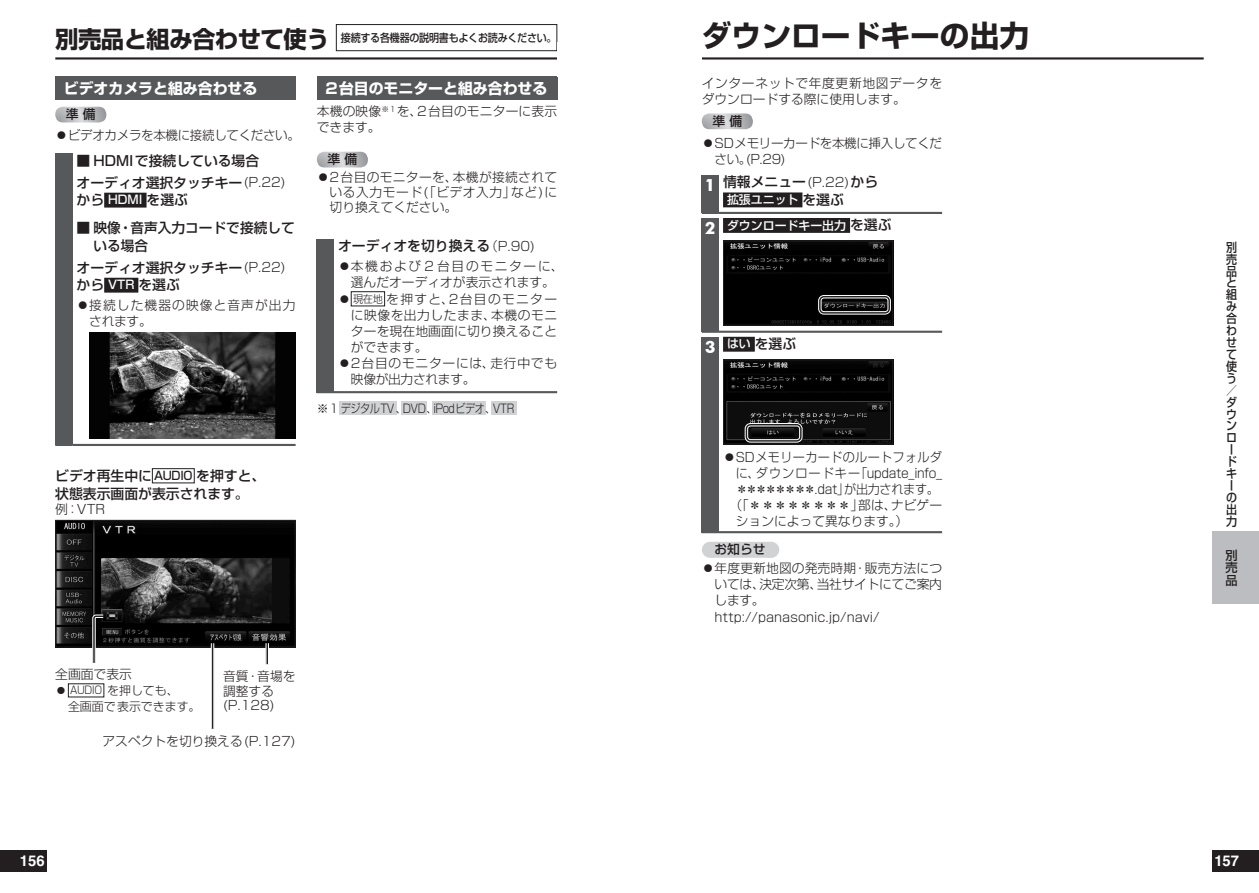
<style>
.page{position:relative;width:1259px;height:893px;background:#fff}
.page>*{position:absolute;margin:0;border:0;box-sizing:border-box;transform-origin:0 0}
.t1{font:700 29.7px "Shin Go Pro";color:#231f20}
.t2{font:700 14.85px "Shin Go Pro";color:#fff}
.t3{font:700 14.85px "Helvetica";color:#fff}
.t4{font:500 13.8px/17.5px "Shin Go Pro";color:#231f20}
.t5{font:300 12.75px/14.9px "Shin Go Pro";color:#231f20}
.t6{font:300 12.75px/15.9px "Shin Go Pro";letter-spacing:-.025em;color:#231f20}
.t7{font:300 12.75px "Shin Go Pro";letter-spacing:-.025em;color:#231f20;scale:.95 1}
.t8{font:300 12.75px/15.9px "Shin Go Pro";letter-spacing:.05em;color:#231f20}
.t9{font:300 12.75px/15.9px "Shin Go Pro";letter-spacing:.085em;color:#231f20}
.t10{font:300 12.75px "Shin Go Pro";letter-spacing:.03em;color:#231f20}
.t11{font:300 12.75px "Shin Go Pro";letter-spacing:.105em;color:#231f20}
.t12{font:300 12.75px "Shin Go Pro";letter-spacing:.06em;color:#231f20}
.t13{font:300 12.75px "Shin Go Pro";letter-spacing:.13em;color:#231f20}
.t14{font:300 12.75px "Shin Go Pro";letter-spacing:.04em;color:#231f20}
.t15{font:500 12.75px "Shin Go Pro";color:#231f20}
.t16{font:500 12.15px/12px "Shin Go Pro";color:#231f20;scale:.9 1}
.t17{font:500 12.15px/12.1px "Shin Go Pro";color:#231f20;text-align:justify}
.t18{font:300 11.85px "Shin Go Pro";letter-spacing:-.05em;color:#231f20}
.t19{font:500 11.85px/25.5px "Shin Go Pro";color:#fff}
.t20{font:300 11.85px/15.9px "Shin Go Pro";color:#231f20}
.t21{font:500 11.1px "Shin Go Pro";letter-spacing:-.025em;color:#231f20;scale:.9 1}
.s1{font-weight:700;font-size:23.4px}
.s2{font-family:"Futura";font-weight:700;font-size:15.9px;color:#fff}
.s3{font-weight:300;font-size:12.75px}
.s4{font-size:13.8px;color:#231f20}
.s5{font-family:"Futura";font-weight:700;font-size:15.9px}
.s6{font-size:11.85px;color:#fff}
.s7{font-size:10.65px}
.s8{font-size:11.7px}
</style>
<div class="page">
<div style="left:0;top:850px;width:47px;height:22px;background:#231f20"></div>
<div style="left:1212px;top:850px;width:47px;height:22px;background:#231f20"></div>
<div style="left:1212px;top:531px;width:47px;height:73px;background:#bcbdc0"></div>
<hr style="left:55px;top:57px;width:574px;height:3px;background:#231f20">
<hr style="left:629px;top:57px;width:574px;height:3px;background:#231f20">
<div style="left:336px;top:24px;width:221px;height:27px;border:1px solid #231f20"></div>
<div style="left:710px;top:542px;width:60px;height:16px;background:#d1d2d4"></div>
<svg style="left:770px;top:542px;width:1px;height:16px"></svg>
<svg style="left:702px;top:113px;width:51px;height:16px"></svg>
<div style="left:702px;top:175px;width:17px;height:38px;background:#57585a"></div>
<svg style="left:702px;top:213px;width:17px;height:1px"></svg>
<hr style="left:719px;top:212px;width:223px;height:2px;background:#57585a">
<div style="left:723px;top:192px;width:79px;height:15px;background:#231f20"></div>
<div style="left:702px;top:218px;width:17px;height:114px;background:#57585a"></div>
<svg style="left:702px;top:332px;width:17px;height:1px"></svg>
<hr style="left:719px;top:331px;width:223px;height:2px;background:#57585a">
<div style="left:723px;top:218px;width:127px;height:15px;background:#231f20"></div>
<img style="left:725px;top:243px;width:166px;height:81px">
<div style="left:723px;top:241px;width:170px;height:85px;border:1px solid #231f20"></div>
<div style="left:818px;top:295px;width:72px;height:19px;border:3px solid #231f20;border-radius:4px"></div>
<div style="left:818px;top:295px;width:72px;height:19px;border:1px solid #fff;border-radius:5px"></div>
<div style="left:821px;top:298px;width:67px;height:14px;border:1px solid #fff;border-radius:3px"></div>
<div style="left:702px;top:337px;width:17px;height:195px;background:#57585a"></div>
<svg style="left:702px;top:532px;width:17px;height:1px"></svg>
<hr style="left:719px;top:531px;width:223px;height:2px;background:#57585a">
<div style="left:723px;top:337px;width:32px;height:15px;background:#231f20"></div>
<img style="left:725px;top:361px;width:166px;height:81px">
<div style="left:723px;top:359px;width:170px;height:85px;border:1px solid #231f20"></div>
<div style="left:745px;top:423px;width:57px;height:19px;border:3px solid #231f20;border-radius:4px"></div>
<div style="left:745px;top:423px;width:57px;height:19px;border:1px solid #fff;border-radius:5px"></div>
<div style="left:747px;top:426px;width:53px;height:14px;border:1px solid #fff;border-radius:3px"></div>
<div style="left:55px;top:77px;width:241px;height:23px;background:#57585a"></div>
<svg style="left:55px;top:107px;width:51px;height:15px"></svg>
<div style="left:55px;top:154px;width:17px;height:291px;background:#57585a"></div>
<svg style="left:55px;top:445px;width:17px;height:1px"></svg>
<hr style="left:72px;top:444px;width:224px;height:2px;background:#57585a">
<div style="left:104px;top:193px;width:42px;height:15px;background:#231f20"></div>
<div style="left:104px;top:278px;width:34px;height:15px;background:#231f20"></div>
<img style="left:89px;top:333px;width:207px;height:106px">
<div style="left:152px;top:468px;width:43px;height:15px;border:1px solid #231f20"></div>
<img style="left:57px;top:522px;width:237px;height:123px">
<div style="left:55px;top:520px;width:241px;height:127px;border:1px solid #231f20"></div>
<svg style="left:91px;top:613px;width:15px;height:50px"></svg>
<svg style="left:266px;top:643px;width:3px;height:21px"></svg>
<hr style="left:211px;top:643px;width:3px;height:86px;background:#231f20">
<hr style="left:213px;top:643px;width:1px;height:86px;background:#fff">
<hr style="left:211px;top:643px;width:1px;height:86px;background:#fff">
<div style="left:317px;top:77px;width:240px;height:23px;background:#57585a"></div>
<svg style="left:317px;top:152px;width:51px;height:15px"></svg>
<div style="left:317px;top:239px;width:17px;height:153px;background:#57585a"></div>
<svg style="left:317px;top:392px;width:17px;height:1px"></svg>
<hr style="left:334px;top:391px;width:223px;height:2px;background:#57585a">
<div style="left:351px;top:291px;width:34px;height:15px;border:1px solid #231f20"></div>
<div style="left:339px;top:401px;width:57px;height:14px;background:#d1d2d4"></div>
<div style="left:402px;top:401px;width:25px;height:14px;background:#d1d2d4"></div>
<div style="left:432px;top:401px;width:54px;height:14px;background:#d1d2d4"></div>
<div style="left:491px;top:401px;width:25px;height:14px;background:#d1d2d4"></div>
<div style="left:557px;top:43px;width:145px;height:34px;background:#fff"></div>
<p class="t21" style="left:55px;top:29px;width:558px"><span class="s1">別売品と組み合わせて使う</span> 接続する各機器の説明書もよくお読みください。</p>
<h1 class="t1" style="left:702px;top:13px;width:329px">ダウンロードキーの出力</h1>
<p class="t8" style="left:702px;top:73px;width:242px">インターネットで年度更新地図データをダウンロードする際に使用します。</p>
<p class="t15" style="left:712px;top:111px;width:31px">準 備</p>
<p class="t6" style="left:714px;top:134px;width:229px;text-indent:-13px">⿟SDメモリーカードを本機に挿入してください。(P.29)</p>
<p class="t4" style="left:705px;top:172px;width:175px"><span class="s2">1</span> 情報メニュー<span class="s3">(P.22)</span>から</p>
<p class="t19" style="left:705px;top:185px;width:188px;text-indent:22px">拡張ユニット <span class="s4">を選ぶ<br></span><span class="s5">2</span> ダウンロードキー出力 <span class="s4">を選ぶ</span></p>
<p class="t2" style="left:64px;top:76px;width:195px">ビデオカメラと組み合わせる</p>
<p class="t15" style="left:66px;top:104px;width:31px">準 備</p>
<p class="t6" style="left:55px;top:125px;width:246px">⿟ビデオカメラを本機に接続してください。</p>
<p class="t4" style="left:77px;top:148px;width:211px;line-height:21.8px">■ HDMIで接続している場合<br>オーディオ選択タッチキー<span class="s3">(P.22)</span></p>
<p class="t4" style="left:77px;top:189px;width:113px">から <span class="s6">HDMI</span> を選ぶ</p>
<p class="t4" style="left:94px;top:218px;width:203px;text-indent:-17px">■ 映像・音声入力コードで接続している場合</p>
<p class="t4" style="left:77px;top:257px;width:210px">オーディオ選択タッチキー<span class="s3">(P.22)</span>から <span class="s6">VTR</span> を選ぶ</p>
<p class="t9" style="left:89px;top:296px;width:208px;text-indent:-13px">⿟接続した機器の映像と音声が出力されます。</p>
<p class="t2" style="left:325px;top:76px;width:223px">2台目のモニターと組み合わせる</p>
<p class="t5" style="left:317px;top:102px;width:242px;line-height:15.9px">本機の映像<sup>※1</sup>を、2台目のモニターに表示できます。</p>
<p class="t15" style="left:327px;top:149px;width:31px">準 備</p>
<p class="t5" style="left:330px;top:169px;width:229px;text-align:justify;text-indent:-13px">⿟2台目のモニターを、本機が接続されている入力モード(「ビデオ入力」など)に切り換えてください。</p>
<p class="t4" style="left:338px;top:235px;width:198px">オーディオを切り換える<span class="s3">（P.90)</span></p>
<p class="t13" style="left:338px;top:256px;width:227px">⿟本機および２台目のモニターに、</p>
<p class="t5" style="left:351px;top:273px;width:206px">選んだオーディオが表示されます。</p>
<p class="t11" style="left:338px;top:288px;width:220px">⿟<span class="s7">現在地</span>を押すと、2台目のモニター</p>
<p class="t14" style="left:351px;top:304px;width:208px">に映像を出力したまま、本機のモニ</p>
<p class="t5" style="left:351px;top:322px;width:208px">ターを現在地画面に切り換えること</p>
<p class="t5" style="left:351px;top:338px;width:78px">ができます。</p>
<p class="t12" style="left:338px;top:353px;width:220px">⿟2台目のモニターには、走行中でも</p>
<p class="t6" style="left:351px;top:370px;width:126px">映像が出力されます。</p>
<p class="t18" style="left:317px;top:399px;width:199px">※1 デジタルTV 、DVD、iPodビデオ、VTR</p>
<p class="t4" style="left:705px;top:334px;width:93px"><span class="s2">3</span> <span class="s6">はい</span> を選ぶ</p>
<p class="t4" style="left:55px;top:465px;width:212px">ビデオ再生中に <span class="s8">AUDIO</span> を押すと、状態表示画面が表示されます。</p>
<p class="t5" style="left:55px;top:500px;width:51px">例：VTR</p>
<p class="t5" style="left:55px;top:665px;width:78px">全画面で表示</p>
<p class="t20" style="left:68px;top:681px;width:134px;text-indent:-13px">⿟ <span class="s7">AUDIO</span> を押しても、<br>全画面で表示できます。</p>
<p class="t5" style="left:223px;top:667px;width:74px">音質・音場を調整する(P.128)</p>
<p class="t5" style="left:102px;top:732px;width:195px">アスペクトを切り換える(P.127)</p>
<p class="t10" style="left:723px;top:446px;width:220px">⿟SDメモリーカードのルートフォルダ</p>
<p class="t7" style="left:736px;top:462px;width:219px">に、ダウンロードキー「update_info_</p>
<p class="t7" style="left:736px;top:478px;width:215px">＊＊＊＊＊＊＊＊.dat」が出力されます。</p>
<p class="t5" style="left:729px;top:497px;width:214px">（「＊＊＊＊＊＊＊＊」部は、ナビゲー</p>
<p class="t5" style="left:736px;top:513px;width:174px">ションによって異なります。）</p>
<p class="t15" style="left:702px;top:539px;width:78px">　お知らせ　</p>
<p class="t5" style="left:714px;top:559px;width:229px;line-height:16.2px;text-indent:-13px">⿟年度更新地図の発売時期・販売方法については、決定次第、当社サイトにてご案内します。<br>http://panasonic.jp/navi/</p>
<p class="t16" style="left:1226px;top:240px;width:19px">別売品と組み合わせて使う／ダ</p>
<p class="t16" style="left:1226px;top:407px;width:13px">ウンロードキーの出力</p>
<p class="t17" style="left:1225px;top:548px;width:13px">別売品</p>
<p class="t3" style="left:20px;top:852px;width:26px">156</p>
<p class="t3" style="left:1214px;top:852px;width:26px">157</p>
</div>
